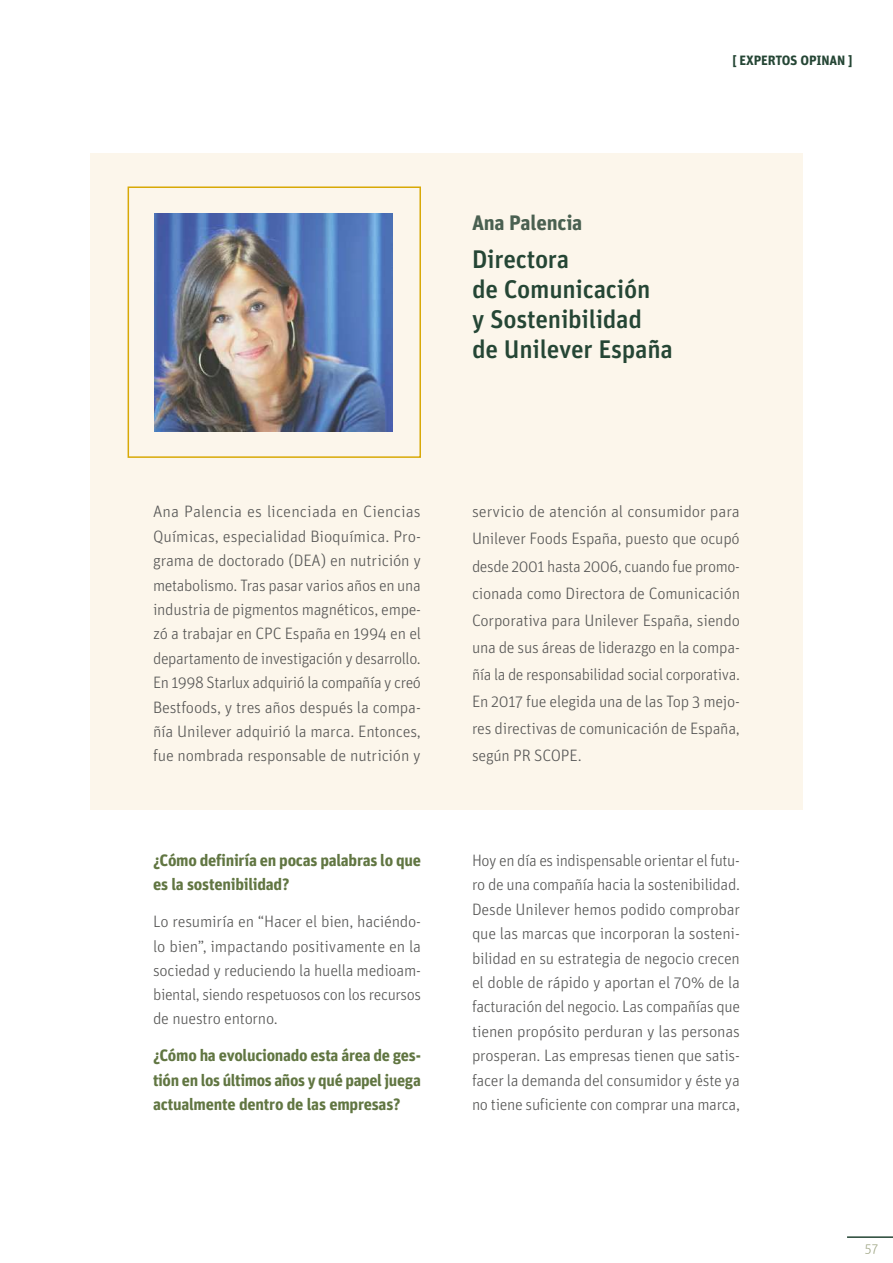
<style>
.page{position:relative;width:893px;height:1263px;background:#fff}
.page>*{position:absolute;margin:0;border:0;box-sizing:border-box;transform-origin:0 0}
.t1{font:500 25.5px/30px "Unit OT";letter-spacing:-.01em;color:#254635}
.t2{font:700 21px "Unit OT";letter-spacing:-.01em;color:#4a6051}
.t3{font:300 16.5px/24.5px "Unit OT";letter-spacing:-.015em;color:#575756;text-align:justify}
.t4{font:700 16.5px/24.3px "Unit OT";letter-spacing:-.015em;color:#617642}
.t5{font:700 13.5px "Unit OT";letter-spacing:-.01em;color:#254635}
.t6{font:300 13.5px "Unit OT";color:#9ea583}
</style>
<div class="page">
<hr style="left:847px;top:1236px;width:46px;height:2px;background:#254635">
<div style="left:90px;top:153px;width:713px;height:656px;background:#fcf6eb"></div>
<div style="left:128px;top:186px;width:293px;height:272px;border:2px solid #d8a906"></div>
<img style="left:155px;top:213px;width:238px;height:218px">
<p class="t5" style="left:732px;top:51px;width:122px">[ EXPERTOS OPINAN ]</p>
<p class="t2" style="left:472px;top:209px;width:112px">Ana Palencia</p>
<h1 class="t1" style="left:472px;top:244px;width:202px">Directora<br>de Comunicación<br>y Sostenibilidad de Unilever España</h1>
<p class="t3" style="left:153px;top:499px;width:270px">Ana Palencia es licenciada en Ciencias Químicas, especialidad Bioquímica. Pro&shy;grama de doctorado (DEA) en nutrición y metabolismo. Tras pasar varios años en una industria de pigmentos magnéticos, empe&shy;zó a trabajar en CPC España en 1994 en el departamento de investigación y desarrollo.<br>En 1998 Starlux adquirió la compañía y creó Bestfoods, y tres años después la compa&shy;ñía Unilever adquirió la marca. Entonces, fue nombrada responsable de nutrición y</p>
<p class="t3" style="left:472px;top:498px;width:270px;line-height:27.2px">servicio de atención al consumidor para Unilever Foods España, puesto que ocupó desde 2001 hasta 2006, cuando fue promo&shy;cionada como Directora de Comunicación Corporativa para Unilever España, siendo una de sus áreas de liderazgo en la compa&shy;ñía la de responsabilidad social corporativa.<br>En 2017 fue elegida una de las Top 3 mejo&shy;res directivas de comunicación de España, según PR SCOPE.</p>
<p class="t4" style="left:153px;top:848px;width:270px">¿Cómo definiría en pocas palabras lo que es la sostenibilidad?</p>
<p class="t3" style="left:153px;top:909px;width:270px">Lo resumiría en “Hacer el bien, haciéndo&shy;lo bien”, impactando positivamente en la sociedad y reduciendo la huella medioam&shy;biental, siendo respetuosos con los recursos de nuestro entorno.</p>
<p class="t4" style="left:153px;top:1043px;width:269px;text-align:justify">¿Cómo ha evolucionado esta área de ges&shy;tión en los últimos años y qué papel juega actualmente dentro de las empresas?</p>
<p class="t3" style="left:472px;top:848px;width:270px">Hoy en día es indispensable orientar el futu&shy;ro de una compañía hacia la sostenibilidad.<br>Desde Unilever hemos podido comprobar que las marcas que incorporan la sosteni&shy;bilidad en su estrategia de negocio crecen el doble de rápido y aportan el 70% de la facturación del negocio. Las compañías que tienen propósito perduran y las personas prosperan. Las empresas tienen que satis&shy;facer la demanda del consumidor y éste ya no tiene suficiente con comprar una marca,</p>
<p class="t6" style="left:865px;top:1240px;width:15px">57</p>
</div>
